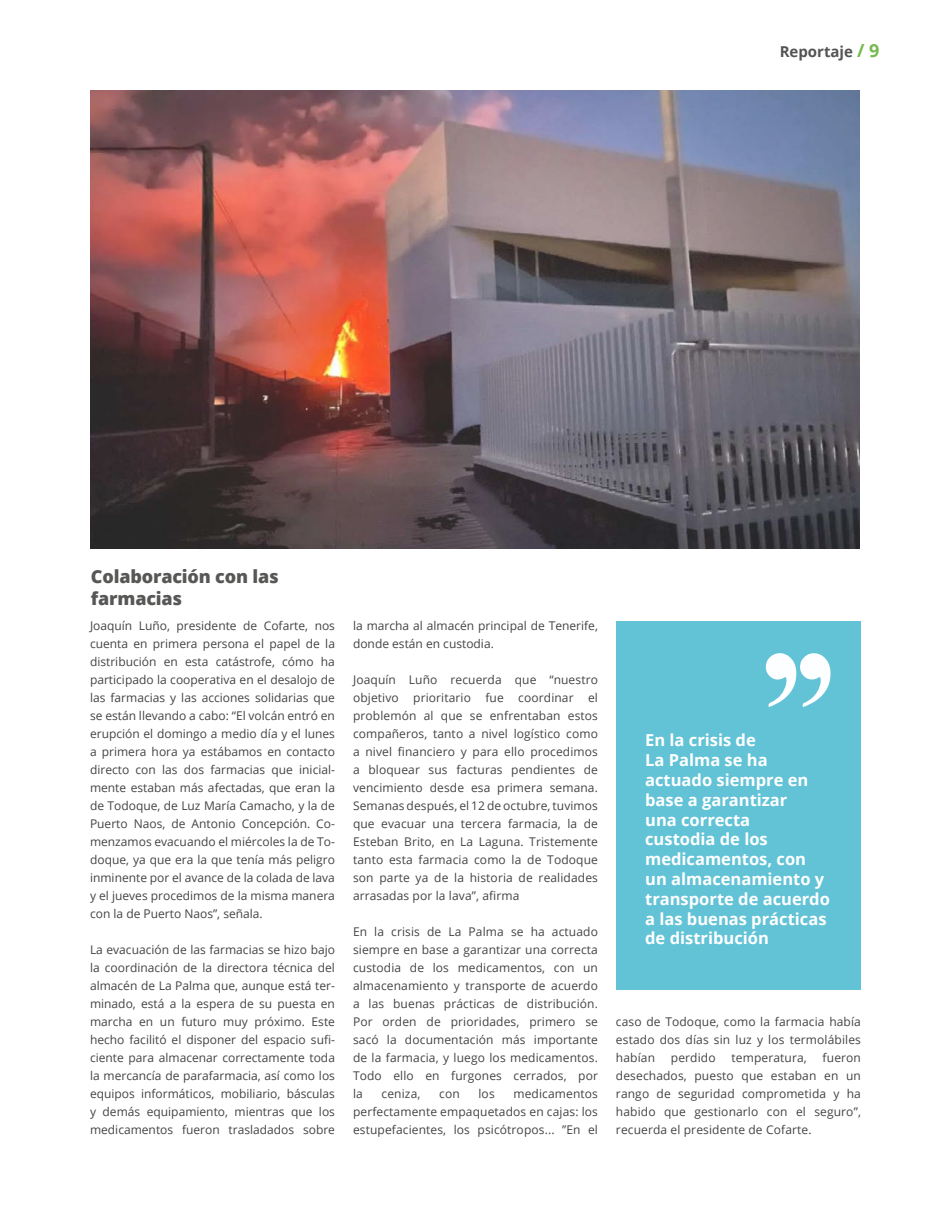
<style>
.page{position:relative;width:936px;height:1212px;background:#fff}
.page>*{position:absolute;margin:0;border:0;box-sizing:border-box;transform-origin:0 0}
.t1{font:800 18px/21.6px "Open Sans";letter-spacing:-.01em;color:#575756}
.t2{font:700 16.5px/19.8px "Open Sans";color:#fff}
.t3{font:700 15px "Open Sans";color:#555454}
.t4{font:12px/18px "Open Sans";letter-spacing:.01em;color:#454444;text-align:justify}
.s1{font-size:18px;color:#75b94e}
</style>
<div class="page">
<div style="left:616px;top:621px;width:244px;height:369px;background:#62c3d6"></div>
<svg style="left:765px;top:653px;width:66px;height:54px"></svg>
<img style="left:90px;top:90px;width:769px;height:459px">
<p class="t3" style="left:779px;top:41px;width:101px">Reportaje <span class="s1">/ 9</span></p>
<h1 class="t1" style="left:91px;top:565px;width:189px">Colaboración con las farmacias</h1>
<p class="t4" style="left:90px;top:616px;width:246px">Joaquín Luño, presidente de Cofarte, nos cuenta en primera persona el papel de la distribución en esta catástrofe, cómo ha participado la cooperativa en el desalojo de las farmacias y las acciones solidarias que se están llevando a cabo: “El volcán entró en erupción el domingo a medio día y el lunes a primera hora ya estábamos en contacto directo con las dos farmacias que inicial&shy;mente estaban más afectadas, que eran la de Todoque, de Luz María Camacho, y la de Puerto Naos, de Antonio Concepción. Co&shy;menzamos evacuando el miércoles la de To&shy;doque, ya que era la que tenía más peligro inminente por el avance de la colada de lava y el jueves procedimos de la misma manera con la de Puerto Naos”, señala.</p>
<p class="t4" style="left:90px;top:940px;width:246px">La evacuación de las farmacias se hizo bajo la coordinación de la directora técnica del almacén de La Palma que, aunque está ter&shy;minado, está a la espera de su puesta en marcha en un futuro muy próximo. Este hecho facilitó el disponer del espacio sufi&shy;ciente para almacenar correctamente toda la mercancía de parafarmacia, así como los equipos informáticos, mobiliario, básculas y demás equipamiento, mientras que los medicamentos fueron trasladados sobre</p>
<p class="t4" style="left:353px;top:616px;width:246px">la marcha al almacén principal de Tenerife, donde están en custodia.</p>
<p class="t4" style="left:353px;top:670px;width:246px">Joaquín Luño recuerda que “nuestro objetivo prioritario fue coordinar el problemón al que se enfrentaban estos compañeros, tanto a nivel logístico como a nivel financiero y para ello procedimos a bloquear sus facturas pendientes de vencimiento desde esa primera semana.<br>Semanas después, el 12 de octubre, tuvimos que evacuar una tercera farmacia, la de Esteban Brito, en La Laguna. Tristemente tanto esta farmacia como la de Todoque son parte ya de la historia de realidades arrasadas por la lava”, afirma</p>
<p class="t4" style="left:353px;top:922px;width:246px">En la crisis de La Palma se ha actuado siempre en base a garantizar una correcta custodia de los medicamentos, con un almacenamiento y transporte de acuerdo a las buenas prácticas de distribución.<br>Por orden de prioridades, primero se sacó la documentación más importante de la farmacia, y luego los medicamentos.<br>Todo ello en furgones cerrados, por la</p>
<p class="t4" style="left:353px;top:1084px;width:246px;text-indent:160px">medicamentos perfectamente empaquetados en cajas: los estupefacientes, los psicótropos... ”En el</p>
<p class="t4" style="left:381px;top:1084px;width:40px">ceniza,</p>
<p class="t4" style="left:439px;top:1084px;width:22px">con</p>
<p class="t4" style="left:478px;top:1084px;width:18px">los</p>
<h2 class="t2" style="left:645px;top:730px;width:186px">En la crisis de<br>La Palma se ha actuado siempre en base a garantizar<br>una correcta<br>custodia de los medicamentos, con un almacenamiento y transporte de acuerdo a las buenas prácticas de distribución</h2>
<p class="t4" style="left:616px;top:1012px;width:246px">caso de Todoque, como la farmacia había estado dos días sin luz y los termolábiles habían</p>
<p class="t4" style="left:616px;top:1048px;width:246px;text-indent:207px">fueron desechados, puesto que estaban en un rango de seguridad comprometida y ha habido que gestionarlo con el seguro”, recuerda el presidente de Cofarte.</p>
<p class="t4" style="left:671px;top:1048px;width:46px">perdido</p>
<p class="t4" style="left:731px;top:1048px;width:77px">temperatura,</p>
</div>
